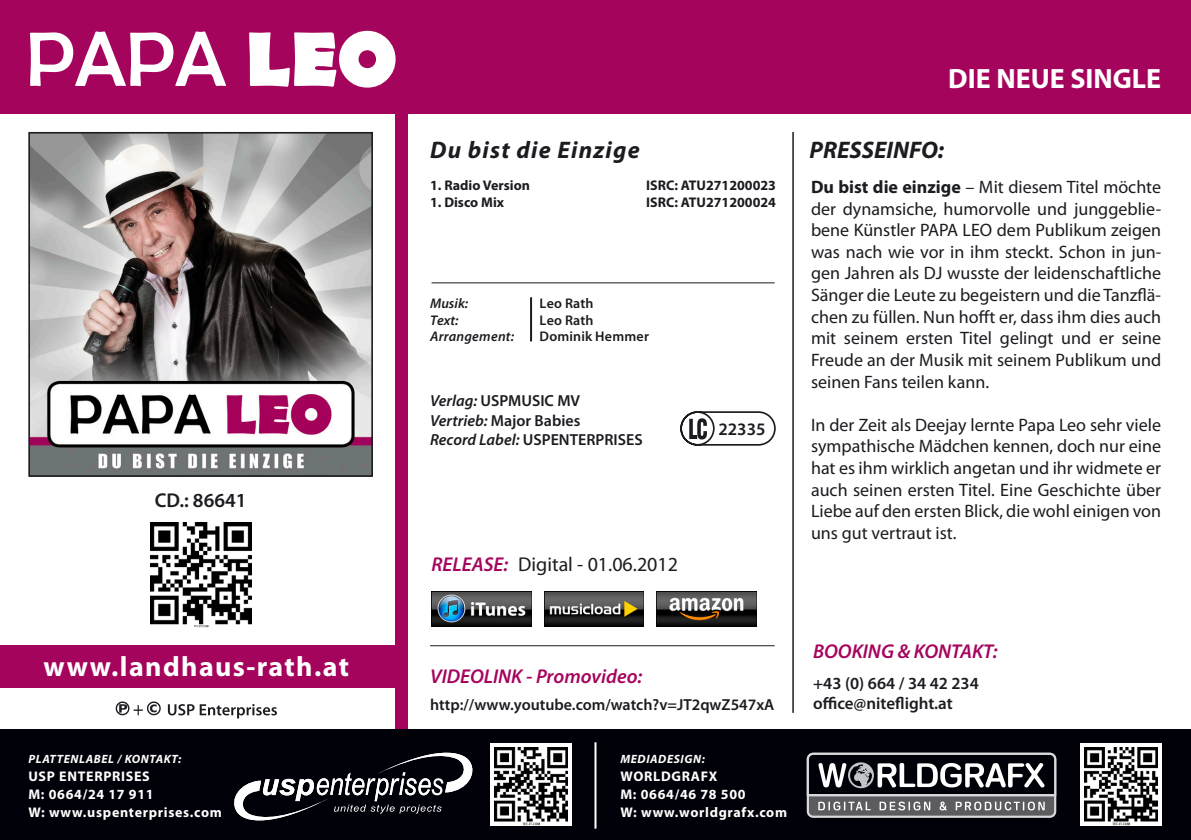
<style>
.page{position:relative;width:1191px;height:840px;background:#fff}
.page>*{position:absolute;margin:0;border:0;box-sizing:border-box;transform-origin:0 0}
.t1{font:700 28px "Myriad Pro";letter-spacing:.04em;color:#fff}
.t2{font:700 28px "Myriad Pro";color:#fff}
.t3{font:italic 700 24px "Myriad Pro";letter-spacing:.05em;color:#1b1c20}
.t4{font:italic 700 24px "Myriad Pro";color:#1b1c20}
.t5{font:italic 600 20px "Myriad Pro";color:#a5045d}
.t6{font:20px "Myriad Pro";color:#1b1c20}
.t7{font:600 20px "Myriad Pro";color:#1b1c20}
.t8{font:18px/21.6px "Myriad Pro";color:#1b1c20;text-align:justify}
.t9{font:600 17.6px "Myriad Pro";color:#1b1c20}
.t10{font:600 17px/20.4px "Myriad Pro";color:#1b1c20}
.t11{font:600 16px/19.2px "Myriad Pro";color:#1b1c20}
.t12{font:700 14px/18px "Myriad Pro";letter-spacing:.05em;color:#fff}
.t13{font:700 14px "Myriad Pro";color:#1b1c20}
.t14{font:600 14px/16.8px "Myriad Pro";letter-spacing:.015em;color:#1b1c20}
.t15{font:italic 600 14px/16.8px "Myriad Pro";letter-spacing:.01em;color:#1b1c20}
.t16{font:italic 700 12px "Myriad Pro";letter-spacing:.05em;color:#fff}
.s1{font-weight:700}
.s2{font-style:italic}
.s3{font-weight:600;font-style:italic;color:#a5045d}
</style>
<div class="page">
<div style="left:0;top:0;width:1191px;height:113px;background:#a5045d"></div>
<div style="left:0;top:645px;width:402px;height:42px;background:#a5045d"></div>
<div style="left:395px;top:113px;width:13px;height:617px;background:#a5045d"></div>
<svg style="left:116px;top:701px;width:161px;height:17px"></svg>
<svg style="left:680px;top:411px;width:96px;height:35px"></svg>
<img style="left:31px;top:135px;width:339px;height:338px">
<div style="left:28px;top:132px;width:345px;height:344px;border:2px solid #1b1c20"></div>
<hr style="left:430px;top:645px;width:344px;height:1px;background:#1b1c20">
<img style="left:431px;top:591px;width:100px;height:35px">
<img style="left:544px;top:591px;width:100px;height:35px">
<img style="left:657px;top:591px;width:99px;height:35px">
<hr style="left:792px;top:132px;width:2px;height:580px;background:#1b1c20">
<img style="left:151px;top:522px;width:100px;height:105px">
<div style="left:0;top:729px;width:1191px;height:110px;background:#000008"></div>
<div style="left:808px;top:753px;width:247px;height:63px;background:#5c5b60;border-radius:5px"></div>
<div style="left:806px;top:752px;width:250px;height:64px;border:2px solid #d8dadc;border-radius:5px"></div>
<svg style="left:806px;top:752px;width:250px;height:58px"></svg>
<hr style="left:808px;top:793px;width:247px;height:2px;background:#d8dadc">
<svg style="left:234px;top:752px;width:238px;height:67px"></svg>
<hr style="left:594px;top:741px;width:2px;height:87px;background:#fff">
<div style="left:490px;top:743px;width:82px;height:82px;background:#fff"></div>
<img style="left:494px;top:747px;width:74px;height:78px">
<div style="left:1080px;top:743px;width:81px;height:82px;background:#fff"></div>
<img style="left:1084px;top:747px;width:73px;height:77px">
<hr style="left:530px;top:297px;width:2px;height:44px;background:#1b1c20">
<hr style="left:431px;top:282px;width:343px;height:1px;background:#1b1c20">
<svg style="left:30px;top:31px;width:196px;height:55px"></svg>
<svg style="left:249px;top:31px;width:146px;height:57px"></svg>
<p class="t7" style="left:155px;top:487px;width:93px">CD.: 86641</p>
<h1 class="t1" style="left:44px;top:648px;width:307px">www.landhaus-rath.at</h1>
<p class="t16" style="left:28px;top:750px;width:154px">PLATTENLABEL / KONTAKT:</p>
<p class="t12" style="left:28px;top:766px;width:195px">USP ENTERPRISES<br>M: 0664/24 17 911<br>W: www.uspenterprises.com</p>
<h1 class="t2" style="left:948px;top:60px;width:214px">DIE NEUE SINGLE</h1>
<h2 class="t3" style="left:430px;top:134px;width:211px">Du bist die Einzige</h2>
<h2 class="t4" style="left:809px;top:134px;width:136px">PRESSEINFO:</h2>
<p class="t13" style="left:430px;top:176px;width:101px">1. Radio Version</p>
<p class="t13" style="left:646px;top:176px;width:131px">ISRC: ATU271200023</p>
<p class="t13" style="left:430px;top:193px;width:76px">1. Disco Mix</p>
<p class="t13" style="left:646px;top:193px;width:131px">ISRC: ATU271200024</p>
<p class="t8" style="left:811px;top:176px;width:352px"><span class="s1">Du bist die einzige</span> – Mit diesem Titel möchte der dynamsiche, humorvolle und junggeblie&shy;bene Künstler PAPA LEO dem Publikum zeigen was nach wie vor in ihm steckt. Schon in jun&shy;gen Jahren als DJ wusste der leidenschaftliche Sänger die Leute zu begeistern und die Tanzflä&shy;chen zu füllen. Nun hofft er, dass ihm dies auch mit seinem ersten Titel gelingt und er seine Freude an der Musik mit seinem Publikum und seinen Fans teilen kann.</p>
<p class="t8" style="left:811px;top:413px;width:352px">In der Zeit als Deejay lernte Papa Leo sehr viele sympathische Mädchen kennen, doch nur eine hat es ihm wirklich angetan und ihr widmete er auch seinen ersten Titel. Eine Geschichte über Liebe auf den ersten Blick, die wohl einigen von uns gut vertraut ist.</p>
<p class="t15" style="left:430px;top:294px;width:85px">Musik:<br>Text:<br>Arrangement:</p>
<p class="t14" style="left:539px;top:294px;width:111px">Leo Rath<br>Leo Rath<br>Dominik Hemmer</p>
<p class="t11" style="left:430px;top:391px;width:214px"><span class="s2">Verlag:</span> USPMUSIC MV<br><span class="s2">Vertrieb:</span> Major Babies<br><span class="s2">Record Label:</span> USPENTERPRISES</p>
<p class="t9" style="left:718px;top:417px;width:49px">22335</p>
<p class="t6" style="left:431px;top:552px;width:248px"><span class="s3">RELEASE:</span> Digital - 01.06.2012</p>
<p class="t5" style="left:430px;top:663px;width:214px">VIDEOLINK - Promovideo:</p>
<p class="t11" style="left:430px;top:693px;width:346px">http://www.youtube.com/watch?v=JT2qwZ547xA</p>
<p class="t16" style="left:620px;top:750px;width:86px">MEDIADESIGN:</p>
<p class="t12" style="left:620px;top:766px;width:168px">WORLDGRAFX<br>M: 0664/46 78 500<br>W: www.worldgrafx.com</p>
<p class="t5" style="left:813px;top:638px;width:186px">BOOKING &amp; KONTAKT:</p>
<p class="t10" style="left:813px;top:672px;width:167px">+43 (0) 664 / 34 42 234 office@niteflight.at</p>
</div>
